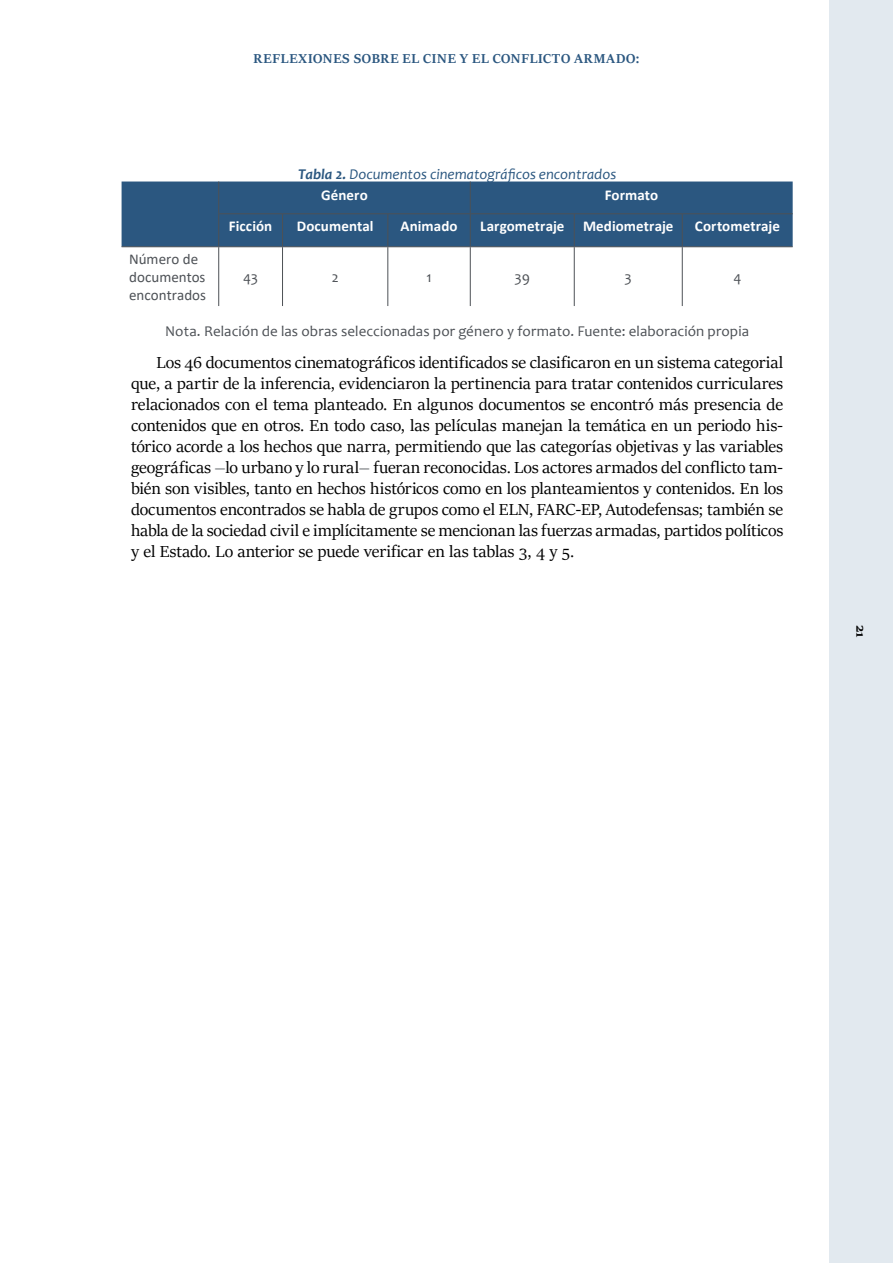
<style>
.page{position:relative;width:893px;height:1263px;background:#fff}
.page>*{position:absolute;margin:0;border:0;box-sizing:border-box;transform-origin:0 0}
.texto_general{font:18px/21px "Sitka Display";letter-spacing:-.005em;color:#000;text-align:justify}
.fuente{font:15px "Candara";letter-spacing:.005em;color:#4d5156}
.encabezado{font:700 15px "Calibri";letter-spacing:.005em;color:#fff}
.sub_figura{font:italic 15px "Candara";color:#2b5780}
.txt_columnas{font:15px/18px "Calibri";letter-spacing:.005em;color:#4d5156}
.txt_columnas-2{font:15px "Candara";color:#4d5156}
.t1{font:700 14.55px "Sitka Banner";letter-spacing:.055em;color:#2b5780}
.t2{font:700 14.55px "Sitka Banner";color:#000}
.s1{font-weight:700}
.s2{font-size:15.75px;color:#4d5156}
</style>
<div class="page">
<div style="left:829px;top:0;width:64px;height:1263px;background:#e2e9ef"></div>
<div style="left:122px;top:182px;width:671px;height:64px;background:#2b5780"></div>
<hr style="left:218px;top:182px;width:1px;height:31px;background:#4d5156">
<hr style="left:470px;top:182px;width:1px;height:31px;background:#4d5156">
<hr style="left:218px;top:213px;width:65px;height:1px;background:#4d5156">
<hr style="left:218px;top:214px;width:1px;height:32px;background:#4d5156">
<hr style="left:283px;top:213px;width:105px;height:1px;background:#4d5156">
<hr style="left:282px;top:214px;width:1px;height:32px;background:#4d5156">
<hr style="left:388px;top:213px;width:82px;height:1px;background:#4d5156">
<hr style="left:387px;top:214px;width:1px;height:32px;background:#4d5156">
<hr style="left:470px;top:213px;width:104px;height:1px;background:#4d5156">
<hr style="left:470px;top:214px;width:1px;height:32px;background:#4d5156">
<hr style="left:574px;top:213px;width:108px;height:1px;background:#4d5156">
<hr style="left:574px;top:214px;width:1px;height:32px;background:#4d5156">
<hr style="left:682px;top:213px;width:111px;height:1px;background:#4d5156">
<hr style="left:682px;top:214px;width:1px;height:32px;background:#4d5156">
<hr style="left:122px;top:246px;width:97px;height:1px;background:#4d5156">
<hr style="left:219px;top:246px;width:64px;height:1px;background:#4d5156">
<hr style="left:218px;top:247px;width:1px;height:59px;background:#4d5156">
<hr style="left:283px;top:246px;width:105px;height:1px;background:#4d5156">
<hr style="left:282px;top:247px;width:1px;height:59px;background:#4d5156">
<hr style="left:388px;top:246px;width:82px;height:1px;background:#4d5156">
<hr style="left:387px;top:247px;width:1px;height:59px;background:#4d5156">
<hr style="left:470px;top:246px;width:104px;height:1px;background:#4d5156">
<hr style="left:470px;top:247px;width:1px;height:59px;background:#4d5156">
<hr style="left:574px;top:246px;width:108px;height:1px;background:#4d5156">
<hr style="left:574px;top:247px;width:1px;height:59px;background:#4d5156">
<hr style="left:682px;top:246px;width:111px;height:1px;background:#4d5156">
<hr style="left:682px;top:247px;width:1px;height:59px;background:#4d5156">
<p class="t1" style="left:254px;top:48px;width:388px">REFLEXIONES SOBRE EL CINE Y EL CONFLICTO ARMADO:</p>
<p class="sub_figura" style="left:298px;top:164px;width:320px"><span class="s1">Tabla 2.</span> Documentos cinematográficos encontrados</p>
<p class="encabezado" style="left:321px;top:184px;width:48px">Género</p>
<p class="encabezado" style="left:605px;top:184px;width:55px">Formato</p>
<p class="txt_columnas" style="left:129px;top:250px;width:79px">Número de documentos encontrados</p>
<p class="encabezado" style="left:229px;top:215px;width:45px">Ficción</p>
<p class="encabezado" style="left:297px;top:215px;width:78px">Documental</p>
<p class="encabezado" style="left:401px;top:215px;width:59px">Animado</p>
<p class="encabezado" style="left:480px;top:215px;width:86px">Largometraje</p>
<p class="encabezado" style="left:583px;top:215px;width:92px">Mediometraje</p>
<p class="encabezado" style="left:695px;top:215px;width:87px">Cortometraje</p>
<p class="txt_columnas-2" style="left:243px;top:268px;width:16px">43</p>
<p class="txt_columnas-2" style="left:332px;top:268px;width:8px">2</p>
<p class="txt_columnas-2" style="left:426px;top:268px;width:7px">1</p>
<p class="txt_columnas-2" style="left:515px;top:268px;width:17px">39</p>
<p class="txt_columnas-2" style="left:625px;top:268px;width:9px">3</p>
<p class="txt_columnas-2" style="left:733px;top:268px;width:9px">4</p>
<p class="fuente" style="left:165px;top:322px;width:585px">Nota. Relación de las obras seleccionadas por género y formato. Fuente: elaboración propia</p>
<p class="texto_general" style="left:131px;top:351px;width:654px;text-indent:26px">Los 46 documentos cinematográficos identificados se clasificaron en un sistema categorial que, a partir de la inferencia, evidenciaron la pertinencia para tratar contenidos curriculares relacionados con el tema planteado. En algunos documentos se encontró más presencia de contenidos que en otros. En todo caso, las películas manejan la temática en un periodo his&shy;tórico acorde a los hechos que narra, permitiendo que las categorías objetivas y las variables geográficas <span class="s2">—</span>lo urbano y lo rural<span class="s2">—</span> fueran reconocidas. Los actores armados del conflicto tam&shy;bién son visibles, tanto en hechos históricos como en los planteamientos y contenidos. En los documentos encontrados se habla de grupos como el ELN, FARC-EP, Autodefensas; también se habla de la sociedad civil e implícitamente se mencionan las fuerzas armadas, partidos políticos y el Estado. Lo anterior se puede verificar en las tablas 3, 4 y 5.</p>
<p class="t2" style="left:871px;top:625px;width:14px;rotate:90deg">21</p>
</div>
